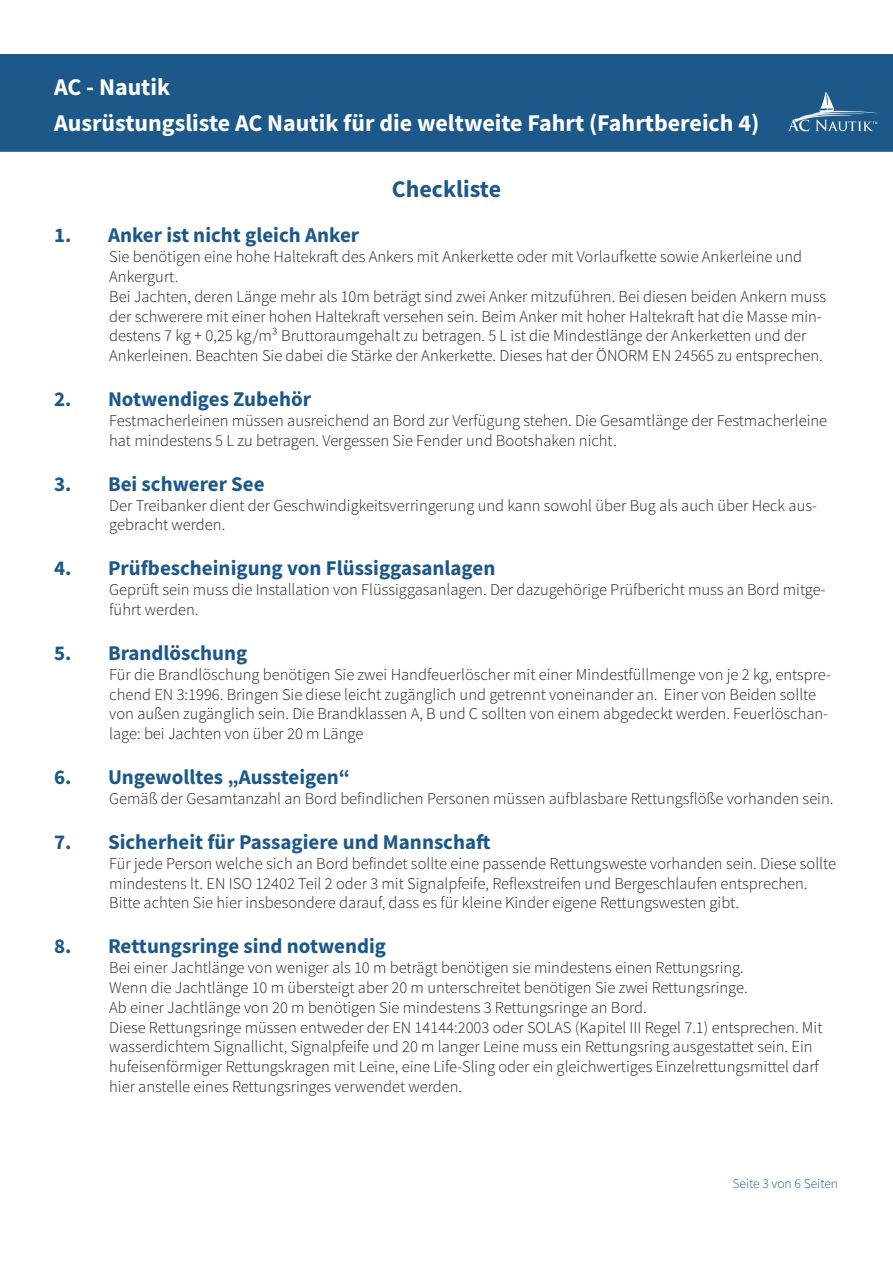
<style>
.page{position:relative;width:893px;height:1263px;background:#fff}
.page>*{position:absolute;margin:0;border:0;box-sizing:border-box;transform-origin:0 0}
.t1{font:700 24px/36px "Source Sans Pro";color:#fff}
.Überschrift_SSP_16pt{font:700 24px "Source Sans Pro";color:#1c598a}
.Unterüberschrift_SSP{font:700 21px "Source Sans Pro";color:#1c598a}
.Einzug_links_Fließte{font:300 16.5px/19.8px "Source Sans Pro";color:#231f20}
.t2{font:300 13.5px "Source Sans Pro";color:#1c598a}
</style>
<div class="page">
<div style="left:0;top:54px;width:893px;height:98px;background:#1c598a"></div>
<img style="left:787px;top:92px;width:91px;height:39px">
<h1 class="t1" style="left:54px;top:68px;width:707px">AC - Nautik<br>Ausrüstungsliste AC Nautik für die weltweite Fahrt (Fahrtbereich 4)</h1>
<p class="Überschrift_SSP_16pt" style="left:392px;top:173px;width:111px">Checkliste</p>
<p class="Unterüberschrift_SSP" style="left:54px;top:221px;width:307px">1. Anker ist nicht gleich Anker</p>
<p class="Einzug_links_Fließte" style="left:109px;top:247px;width:694px">Sie benötigen eine hohe Haltekraft des Ankers mit Ankerkette oder mit Vorlaufkette sowie Ankerleine und<br>Ankergurt.</p>
<p class="Einzug_links_Fließte" style="left:109px;top:286px;width:718px">Bei Jachten, deren Länge mehr als 10m beträgt sind zwei Anker mitzuführen. Bei diesen beiden Ankern muss der schwerere mit einer hohen Haltekraft versehen sein. Beim Anker mit hoher Haltekraft hat die Masse min&shy;destens 7 kg + 0,25 kg/m³ Bruttoraumgehalt zu betragen. 5 L ist die Mindestlänge der Ankerketten und der Ankerleinen. Beachten Sie dabei die Stärke der Ankerkette. Dieses hat der ÖNORM EN 24565 zu entsprechen.</p>
<p class="Unterüberschrift_SSP" style="left:54px;top:385px;width:259px">2. Notwendiges Zubehör</p>
<p class="Einzug_links_Fließte" style="left:109px;top:411px;width:719px">Festmacherleinen müssen ausreichend an Bord zur Verfügung stehen. Die Gesamtlänge der Festmacherleine hat mindestens 5 L zu betragen. Vergessen Sie Fender und Bootshaken nicht.</p>
<p class="Unterüberschrift_SSP" style="left:54px;top:470px;width:212px">3. Bei schwerer See</p>
<p class="Einzug_links_Fließte" style="left:109px;top:495px;width:709px">Der Treibanker dient der Geschwindigkeitsverringerung und kann sowohl über Bug als auch über Heck aus&shy;gebracht werden.</p>
<p class="Unterüberschrift_SSP" style="left:54px;top:554px;width:443px">4. Prüfbescheinigung von Flüssiggasanlagen</p>
<p class="Einzug_links_Fließte" style="left:109px;top:580px;width:718px">Geprüft sein muss die Installation von Flüssiggasanlagen. Der dazugehörige Prüfbericht muss an Bord mitge&shy;führt werden.</p>
<p class="Unterüberschrift_SSP" style="left:54px;top:639px;width:195px">5. Brandlöschung</p>
<p class="Einzug_links_Fließte" style="left:109px;top:664px;width:723px">Für die Brandlöschung benötigen Sie zwei Handfeuerlöscher mit einer Mindestfüllmenge von je 2 kg, entspre&shy;chend EN 3:1996. Bringen Sie diese leicht zugänglich und getrennt voneinander an. Einer von Beiden sollte von außen zugänglich sein. Die Brandklassen A, B und C sollten von einem abgedeckt werden. Feuerlöschan&shy;lage: bei Jachten von über 20 m Länge</p>
<p class="Unterüberschrift_SSP" style="left:54px;top:763px;width:298px">6. Ungewolltes „Aussteigen“</p>
<p class="Einzug_links_Fließte" style="left:109px;top:789px;width:726px">Gemäß der Gesamtanzahl an Bord befindlichen Personen müssen aufblasbare Rettungsflöße vorhanden sein.</p>
<p class="Unterüberschrift_SSP" style="left:54px;top:828px;width:438px">7. Sicherheit für Passagiere und Mannschaft</p>
<p class="Einzug_links_Fließte" style="left:109px;top:853px;width:728px">Für jede Person welche sich an Bord befindet sollte eine passende Rettungsweste vorhanden sein. Diese sollte mindestens lt. EN ISO 12402 Teil 2 oder 3 mit Signalpfeife, Reflexstreifen und Bergeschlaufen entsprechen.<br>Bitte achten Sie hier insbesondere darauf, dass es für kleine Kinder eigene Rettungswesten gibt.</p>
<p class="Unterüberschrift_SSP" style="left:54px;top:932px;width:334px">8. Rettungsringe sind notwendig</p>
<p class="Einzug_links_Fließte" style="left:109px;top:958px;width:636px">Bei einer Jachtlänge von weniger als 10 m beträgt benötigen sie mindestens einen Rettungsring.</p>
<p class="Einzug_links_Fließte" style="left:109px;top:978px;width:640px">Wenn die Jachtlänge 10 m übersteigt aber 20 m unterschreitet benötigen Sie zwei Rettungsringe.</p>
<p class="Einzug_links_Fließte" style="left:109px;top:997px;width:539px">Ab einer Jachtlänge von 20 m benötigen Sie mindestens 3 Rettungsringe an Bord.</p>
<p class="Einzug_links_Fließte" style="left:109px;top:1017px;width:715px">Diese Rettungsringe müssen entweder der EN 14144:2003 oder SOLAS (Kapitel III Regel 7.1) entsprechen. Mit wasserdichtem Signallicht, Signalpfeife und 20 m langer Leine muss ein Rettungsring ausgestattet sein. Ein hufeisenförmiger Rettungskragen mit Leine, eine Life-Sling oder ein gleichwertiges Einzelrettungsmittel darf hier anstelle eines Rettungsringes verwendet werden.</p>
<p class="t2" style="left:732px;top:1175px;width:107px">Seite 3 von 6 Seiten</p>
</div>
